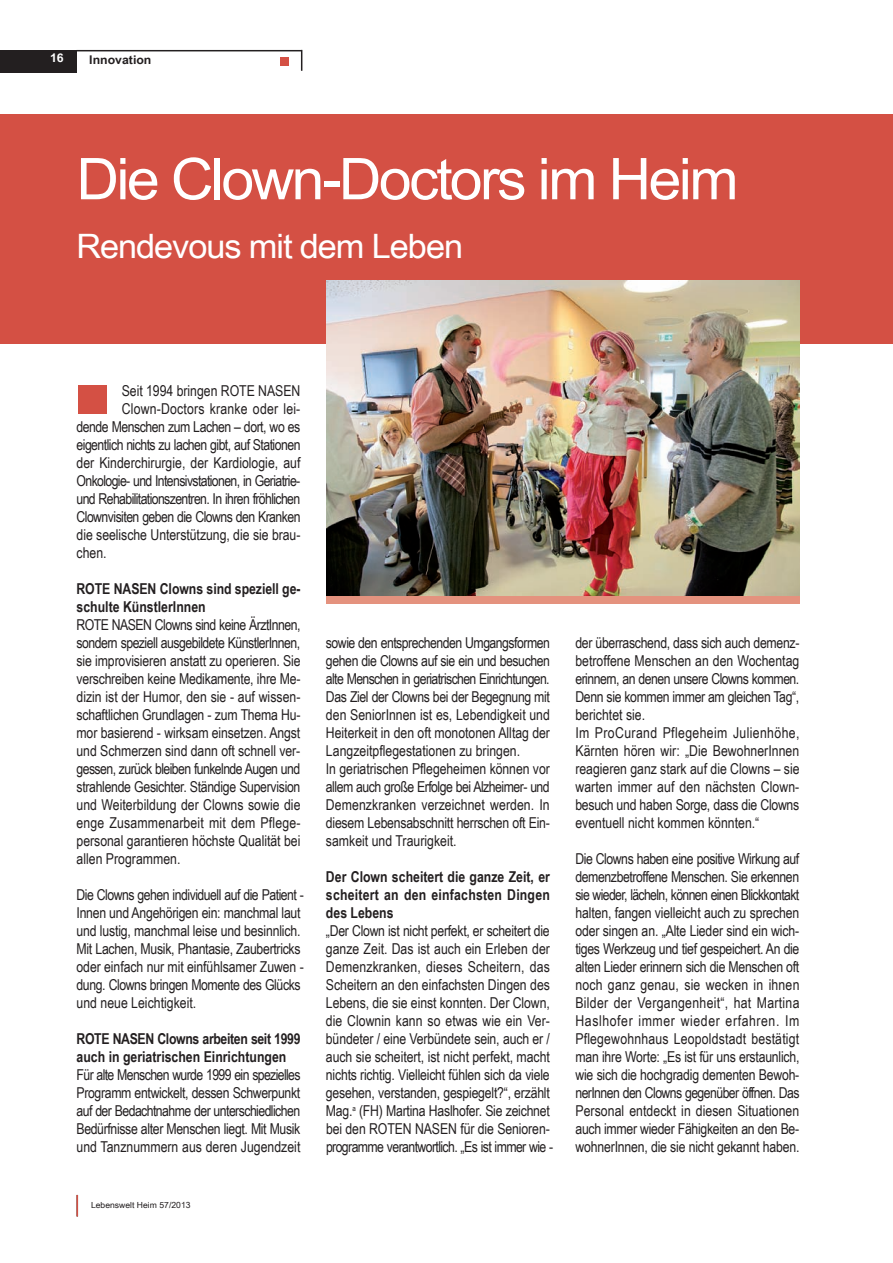
<style>
.page{position:relative;width:893px;height:1263px;background:#fff}
.page>*{position:absolute;margin:0;border:0;box-sizing:border-box;transform-origin:0 0}
.t1{font:57.6px "Arial Narrow";letter-spacing:-.035em;color:#fff;scale:1.25 1}
.t2{font:33.6px "Arial Narrow";letter-spacing:-.025em;color:#fff;scale:1.25 1}
.t3{font:15px/18px "Arial Narrow";letter-spacing:-.01em;color:#231f20}
.t4{font:700 15px/18px "Arial Narrow";color:#231f20}
.t5{font:15px "Arial Narrow";letter-spacing:-.04em;color:#231f20}
.t6{font:15px "Arial Narrow";letter-spacing:-.035em;color:#231f20}
.t7{font:15px "Arial Narrow";letter-spacing:-.03em;color:#231f20}
.t8{font:15px "Arial Narrow";letter-spacing:.01em;color:#231f20}
.t9{font:700 12px "Arial Narrow";color:#231f20;scale:1.25 1}
.t10{font:700 12px "Arial Narrow";color:#fff;scale:1.25 1}
.t11{font:8.4px "Arial Narrow";color:#231f20;scale:1.25 1}
</style>
<div class="page">
<div style="left:0;top:50px;width:77px;height:22px;background:#231f20"></div>
<div style="left:280px;top:57px;width:9px;height:8px;background:#d45044"></div>
<svg style="left:301px;top:51px;width:1px;height:20px"></svg>
<hr style="left:77px;top:50px;width:225px;height:1px;background:#231f20">
<svg style="left:77px;top:1195px;width:1px;height:21px"></svg>
<div style="left:0;top:115px;width:893px;height:229px;background:#d45044"></div>
<div style="left:78px;top:385px;width:29px;height:29px;background:#d45044"></div>
<div style="left:326px;top:284px;width:473px;height:320px;background:#e4927e"></div>
<img style="left:326px;top:281px;width:473px;height:315px">
<p class="t10" style="left:50px;top:51px;width:12px">16</p>
<p class="t9" style="left:89px;top:53px;width:51px">Innovation</p>
<h1 class="t1" style="left:77px;top:145px;width:531px">Die Clown-Doctors im Heim</h1>
<h2 class="t2" style="left:77px;top:226px;width:311px">Rendevous mit dem Leben</h2>
<p class="t3" style="left:122px;top:382px;width:180px">Seit 1994 bringen ROTE NASEN</p>
<p class="t8" style="left:122px;top:400px;width:180px">Clown-Doctors kranke oder lei-</p>
<p class="t7" style="left:77px;top:418px;width:225px">dende Menschen zum Lachen – dort, wo es</p>
<p class="t6" style="left:77px;top:436px;width:225px">eigentlich nichts zu lachen gibt, auf Stationen</p>
<p class="t3" style="left:77px;top:454px;width:225px">der Kinderchirurgie, der Kardiologie, auf</p>
<p class="t5" style="left:77px;top:472px;width:225px">Onkologie- und Intensivstationen, in Geriatrie-</p>
<p class="t5" style="left:77px;top:490px;width:225px">und Rehabilitationszentren. In ihren fröhlichen</p>
<p class="t6" style="left:77px;top:508px;width:225px">Clownvisiten geben die Clowns den Kranken</p>
<p class="t3" style="left:77px;top:526px;width:225px">die seelische Unterstützung, die sie brau -</p>
<p class="t3" style="left:77px;top:544px;width:32px">chen.</p>
<p class="t4" style="left:77px;top:580px;width:225px">ROTE NASEN Clowns sind speziell ge - schulte künstlerInnen</p>
<p class="t3" style="left:77px;top:616px;width:226px;text-align:justify">ROTE NASEN Clowns sind keine ÄrztInnen, sondern speziell ausgebildete KünstlerInnen, sie improvisieren anstatt zu operieren. Sie verschreiben keine Medikamente, ihre Me - dizin ist der Humor, den sie - auf wissen - schaftlichen Grundlagen - zum Thema Hu - mor basierend - wirksam einsetzen. Angst und Schmerzen sind dann oft schnell ver - gessen, zurück bleiben funkelnde Augen und strahlende Gesichter. Ständige Supervision und Weiterbildung der Clowns sowie die enge Zusammenarbeit mit dem Pflege - personal garantieren höchste Qualität bei allen Programmen.</p>
<p class="t3" style="left:77px;top:886px;width:229px">Die Clowns gehen individuell auf die Patient - Innen und Angehörigen ein: manchmal laut und lustig, manchmal leise und besinnlich.<br>Mit Lachen, Musik, Phantasie, Zaubertricks oder einfach nur mit einfühlsamer Zuwen - dung. Clowns bringen Momente des Glücks und neue Leichtigkeit.</p>
<p class="t4" style="left:77px;top:1030px;width:225px">ROTE NASEN Clowns arbeiten seit 1999 auch in geriatrischen Einrichtungen</p>
<p class="t3" style="left:77px;top:1066px;width:226px;text-align:justify">Für alte Menschen wurde 1999 ein spezielles Programm entwickelt, dessen Schwerpunkt auf der Bedachtnahme der unterschiedlichen Bedürfnisse alter Menschen liegt. Mit Musik und Tanznummern aus deren Jugendzeit</p>
<p class="t11" style="left:91px;top:1200px;width:81px">Lebenswelt Heim 57/2013</p>
<p class="t3" style="left:326px;top:634px;width:226px">sowie den entsprechenden Umgangsformen gehen die Clowns auf sie ein und besuchen alte Menschen in geriatrischen Einrichtungen.<br>Das Ziel der Clowns bei der Begegnung mit den SeniorInnen ist es, Lebendigkeit und Heiterkeit in den oft monotonen Alltag der Langzeitpflegestationen zu bringen.<br>In geriatrischen Pflegeheimen können vor allem auch große Erfolge bei Alzheimer- und Demenzkranken verzeichnet werden. In diesem Lebensabschnitt herrschen oft Ein - samkeit und Traurigkeit.</p>
<p class="t4" style="left:326px;top:868px;width:225px;text-align:justify">Der Clown scheitert die ganze Zeit, er scheitert an den einfachsten Dingen des Lebens</p>
<p class="t3" style="left:326px;top:922px;width:229px">„Der Clown ist nicht perfekt, er scheitert die ganze Zeit. Das ist auch ein Erleben der Demenzkranken, dieses Scheitern, das Scheitern an den einfachsten Dingen des Lebens, die sie einst konnten. Der Clown, die Clownin kann so et was wie ein Ver - bündeter / eine Verbündete sein, auch er / auch sie scheitert, ist nicht per fekt, macht nichts richtig. Vielleicht fühlen sich da viele gesehen, verstanden, gespiegelt?“, erzählt Mag.<sup>a</sup> (FH) Mar tina Haslhofer. Sie zeichnet bei den ROTEN NASEN für die Se nioren - pro gramme verantwortlich. „Es ist immer wie -</p>
<p class="t3" style="left:575px;top:634px;width:226px">der überraschend, dass sich auch de men z - be troffene Menschen an den Wochen tag erinnern, an denen unsere Clowns kommen.<br>Denn sie kommen immer am gleichen Tag“, berichtet sie.<br>Im ProCurand Pflegeheim Julienhöhe, Kärnten hören wir: „Die BewohnerInnen reagieren ganz stark auf die Clowns – sie warten immer auf den nächsten Clown - besuch und haben Sorge, dass die Clowns eventuell nicht kommen könnten.“</p>
<p class="t3" style="left:575px;top:850px;width:226px;text-align:justify">Die Clowns haben eine positive Wirkung auf demenzbetroffene Menschen. Sie erkennen sie wieder, lächeln, können einen Blickkontakt halten, fangen vielleicht auch zu sprechen oder singen an. „Alte Lieder sind ein wich - tiges Werkzeug und tief gespeichert. An die alten Lieder erinnern sich die Menschen oft noch ganz genau, sie wecken in ihnen Bilder der Vergangenheit“, hat Martina Haslhofer immer wieder erfahren. Im Pflegewohnhaus Leopoldstadt bestätigt man ihre Worte: „Es ist für uns erstaunlich, wie sich die hochgradig dementen Be woh - nerInnen den Clowns gegenüber öffnen. Das Personal entdeckt in diesen Situationen auch immer wieder Fähigkeiten an den Be - wohnerInnen, die sie nicht gekannt haben.</p>
</div>
